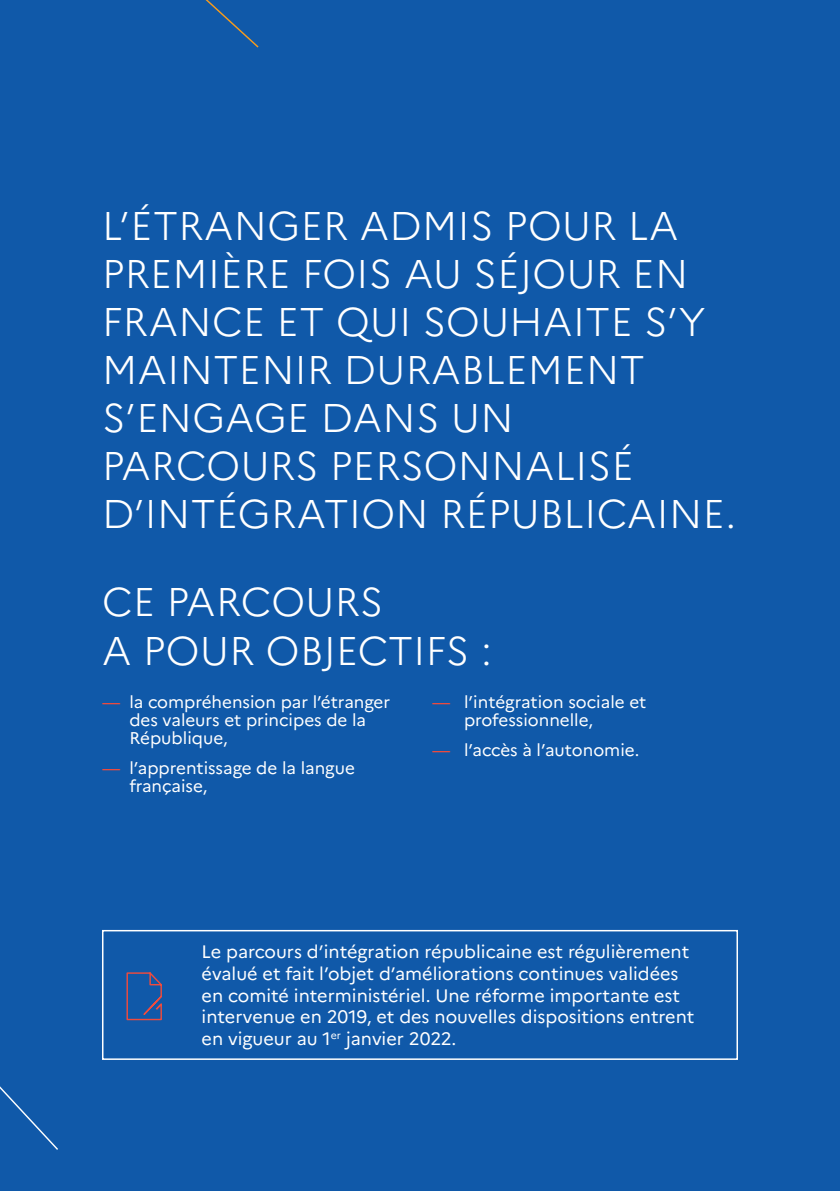
<style>
.page{position:relative;width:840px;height:1191px;background:#fff}
.page>*{position:absolute;margin:0;border:0;box-sizing:border-box;transform-origin:0 0}
.t1{font:300 40px/48px "Marianne";letter-spacing:.01em;color:#fff}
.t2{font:18px/21.6px "Marianne";color:#fff}
.t3{font:17px/18.4px "Marianne";color:#fff}
.s1{color:#ef4b3d}
</style>
<div class="page">
<div style="left:0;top:0;width:839px;height:1191px;background:#1059a9"></div>
<svg style="left:0;top:1086px;width:58px;height:64px"></svg>
<svg style="left:205px;top:0;width:54px;height:48px"></svg>
<div style="left:102px;top:930px;width:635px;height:130px;border:2px solid #fff"></div>
<svg style="left:126px;top:972px;width:36px;height:49px"></svg>
<h1 class="t1" style="left:102px;top:201px;width:635px">L’ÉTRANGER ADMIS POUR LA<br>PREMIÈRE FOIS AU SÉJOUR EN<br>FRANCE ET QUI SOUHAITE S’Y<br>MAINTENIR DURABLEMENT<br>S’ENGAGE DANS UN<br>PARCOURS PERSONNALISÉ<br>D’INTÉGRATION RÉPUBLICAINE.</h1>
<h1 class="t1" style="left:102px;top:578px;width:391px">CE PARCOURS<br>A POUR OBJECTIFS :</h1>
<p class="t3" style="left:129px;top:692px;width:262px;text-indent:-27px"><span class="s1">—</span> la compréhension par l’étranger des valeurs et principes de la<br>République,</p>
<p class="t3" style="left:129px;top:758px;width:227px;text-indent:-27px"><span class="s1">—</span> l’apprentissage de la langue française,</p>
<p class="t3" style="left:464px;top:692px;width:184px;text-indent:-32px"><span class="s1">—</span> l’intégration sociale et professionnelle,</p>
<p class="t3" style="left:432px;top:740px;width:208px"><span class="s1">—</span> l’accès à l’autonomie.</p>
<p class="t2" style="left:201px;top:941px;width:494px">Le parcours d’intégration républicaine est régulièrement évalué et fait l’objet d’améliorations continues validées en comité interministériel. Une réforme importante est intervenue en 2019, et des nouvelles dispositions entrent en vigueur au 1<sup>er</sup> janvier 2022.</p>
</div>
